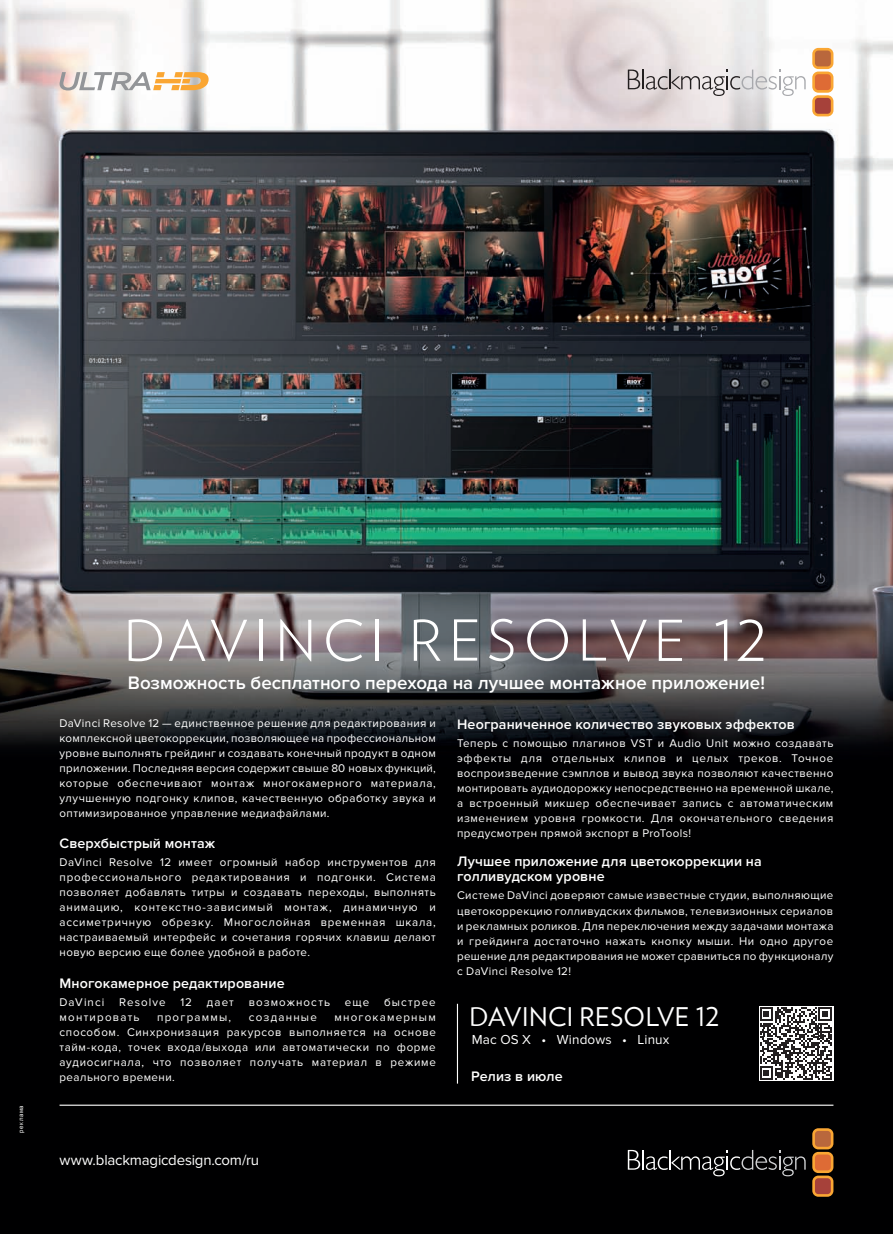
<style>
.page{position:relative;width:893px;height:1234px;background:#fff}
.page>*{position:absolute;margin:0;border:0;box-sizing:border-box;transform-origin:0 0}
.t1{font:25.65px "Verlag";letter-spacing:.02em;color:#fff}
.t2{font:600 18.75px "Proxima Nova";color:#fff}
.t3{font:15px "Proxima Nova";letter-spacing:-.015em;color:#fff}
.t4{font:600 14.25px/15px "Proxima Nova";letter-spacing:.01em;color:#fff}
.t5{font:13.5px "Proxima Nova";letter-spacing:.01em;color:#fff}
.t6{font:11.55px/15px "Proxima Nova";letter-spacing:.04em;color:#fff;text-align:justify}
.t7{font:11.55px "Proxima Nova";letter-spacing:.105em;color:#fff}
.t8{font:11.55px "Proxima Nova";letter-spacing:.095em;color:#fff}
.t9{font:11.55px "Proxima Nova";letter-spacing:.09em;color:#fff}
.t10{font:6px "Arial";letter-spacing:.1em;color:#fff}
</style>
<div class="page">
<img style="left:0;top:0;width:893px;height:1233px">
<svg style="left:129px;top:619px;width:33px;height:42px"></svg>
<svg style="left:169px;top:619px;width:36px;height:41px"></svg>
<svg style="left:211px;top:619px;width:36px;height:42px;background:#9f9394"></svg>
<hr style="left:260px;top:619px;width:3px;height:41px;background:#fff">
<svg style="left:280px;top:619px;width:31px;height:42px"></svg>
<svg style="left:326px;top:619px;width:36px;height:42px;background:#aea5aa"></svg>
<hr style="left:376px;top:619px;width:3px;height:41px;background:#fff">
<svg style="left:414px;top:619px;width:27px;height:41px"></svg>
<svg style="left:454px;top:619px;width:23px;height:41px"></svg>
<svg style="left:489px;top:618px;width:24px;height:43px"></svg>
<svg style="left:527px;top:618px;width:41px;height:43px"></svg>
<svg style="left:583px;top:619px;width:64px;height:42px;background:#877578"></svg>
<svg style="left:659px;top:619px;width:23px;height:41px"></svg>
<svg style="left:715px;top:619px;width:12px;height:41px"></svg>
<svg style="left:737px;top:619px;width:26px;height:41px"></svg>
<hr style="left:60px;top:1104px;width:773px;height:1px;background:#fff">
<hr style="left:457px;top:1003px;width:1px;height:80px;background:#fff">
<svg style="left:60px;top:72px;width:149px;height:18px"></svg>
<svg style="left:812px;top:48px;width:21px;height:68px"></svg>
<svg style="left:628px;top:70px;width:178px;height:26px"></svg>
<svg style="left:812px;top:1127px;width:21px;height:69px"></svg>
<svg style="left:628px;top:1149px;width:12px;height:20px"></svg>
<hr style="left:642px;top:1149px;width:2px;height:20px;background:#fff">
<svg style="left:646px;top:1149px;width:160px;height:26px;background:#272828"></svg>
<svg style="left:759px;top:1005px;width:74px;height:75px"></svg>
<svg style="left:760px;top:1006px;width:72px;height:73px"></svg>
<svg style="left:697px;top:1006px;width:21px;height:19px"></svg>
<p class="t10" style="left:17px;top:1132px;width:29px;rotate:-90deg">реклама</p>
<p class="t2" style="left:128px;top:671px;width:638px">Возможность бесплатного перехода на лучшее монтажное приложение!</p>
<p class="t4" style="left:457px;top:716px;width:339px">Неограниченное количество звуковых эффектов</p>
<p class="t6" style="left:457px;top:735px;width:378px">Теперь с помощью плагинов VST и Audio Unit можно создавать эффекты для отдельных клипов и целых треков. Точное воспроизведение сэмплов и вывод звука позволяют качественно монтировать аудиодорожку непосредственно на временной шкале, а встроенный микшер обеспечивает запись с автоматическим изменением уровня громкости. Для окончательного сведения предусмотрен прямой экспорт в ProTools!</p>
<p class="t4" style="left:457px;top:854px;width:306px">Лучшее приложение для цветокоррекции на голливудском уровне</p>
<p class="t6" style="left:457px;top:888px;width:378px">Системе DaVinci доверяют самые известные студии, выполняющие цветокоррекцию голливудских фильмов, телевизионных сериалов и рекламных роликов. Для переключения между задачами монтажа и грейдинга достаточно нажать кнопку мыши. Ни одно другое решение для редактирования не может сравниться по функционалу с DaVinci Resolve 12!</p>
<p class="t6" style="left:60px;top:715px;width:378px">DaVinci Resolve 12 — единственное решение для редактирования и комплексной цветокоррекции, позволяющее на профессиональном уровне выполнять грейдинг и создавать конечный продукт в одном приложении. Последняя версия содержит свыше 80 новых функций, которые обеспечивают монтаж многокамерного материала, улучшенную подгонку клипов, качественную обработку звука и оптимизированное управление медиафайлами.</p>
<p class="t4" style="left:60px;top:835px;width:157px">Сверхбыстрый монтаж</p>
<p class="t6" style="left:60px;top:854px;width:378px">DaVinci Resolve 12 имеет огромный набор инструментов для профессионального редактирования и подгонки. Система позволяет добавлять титры и создавать переходы, выполнять анимацию, контекстно-зависимый монтаж, динамичную и ассиметричную обрезку. Многослойная временная шкала, настраиваемый интерфейс и сочетания горячих клавиш делают новую версию еще более удобной в работе.</p>
<p class="t4" style="left:60px;top:975px;width:227px">Многокамерное редактирование</p>
<p class="t9" style="left:60px;top:995px;width:46px">DaVinci</p>
<p class="t9" style="left:119px;top:995px;width:48px">Resolve</p>
<p class="t6" style="left:180px;top:994px;width:13px">12</p>
<p class="t6" style="left:207px;top:994px;width:28px">дает</p>
<p class="t8" style="left:249px;top:995px;width:83px">возможность</p>
<p class="t6" style="left:345px;top:994px;width:26px">еще</p>
<p class="t8" style="left:384px;top:995px;width:53px">быстрее</p>
<p class="t7" style="left:60px;top:1010px;width:82px">монтировать</p>
<p class="t7" style="left:157px;top:1010px;width:76px">программы,</p>
<p class="t7" style="left:249px;top:1010px;width:70px">созданные</p>
<p class="t1" style="left:470px;top:997px;width:222px">DAVINCI RESOLVE</p>
<p class="t5" style="left:472px;top:1031px;width:199px">Mac OS X • Windows • Linux</p>
<p class="t6" style="left:60px;top:1009px;width:378px;text-indent:275px">многокамерным способом. Синхронизация ракурсов выполняется на основе тайм-кода, точек входа/выхода или автоматически по форме аудиосигнала, что позволяет получать материал в режиме реального времени.</p>
<p class="t4" style="left:471px;top:1068px;width:93px">Релиз в июле</p>
<p class="t3" style="left:60px;top:1151px;width:201px">www.blackmagicdesign.com/ru</p>
</div>
